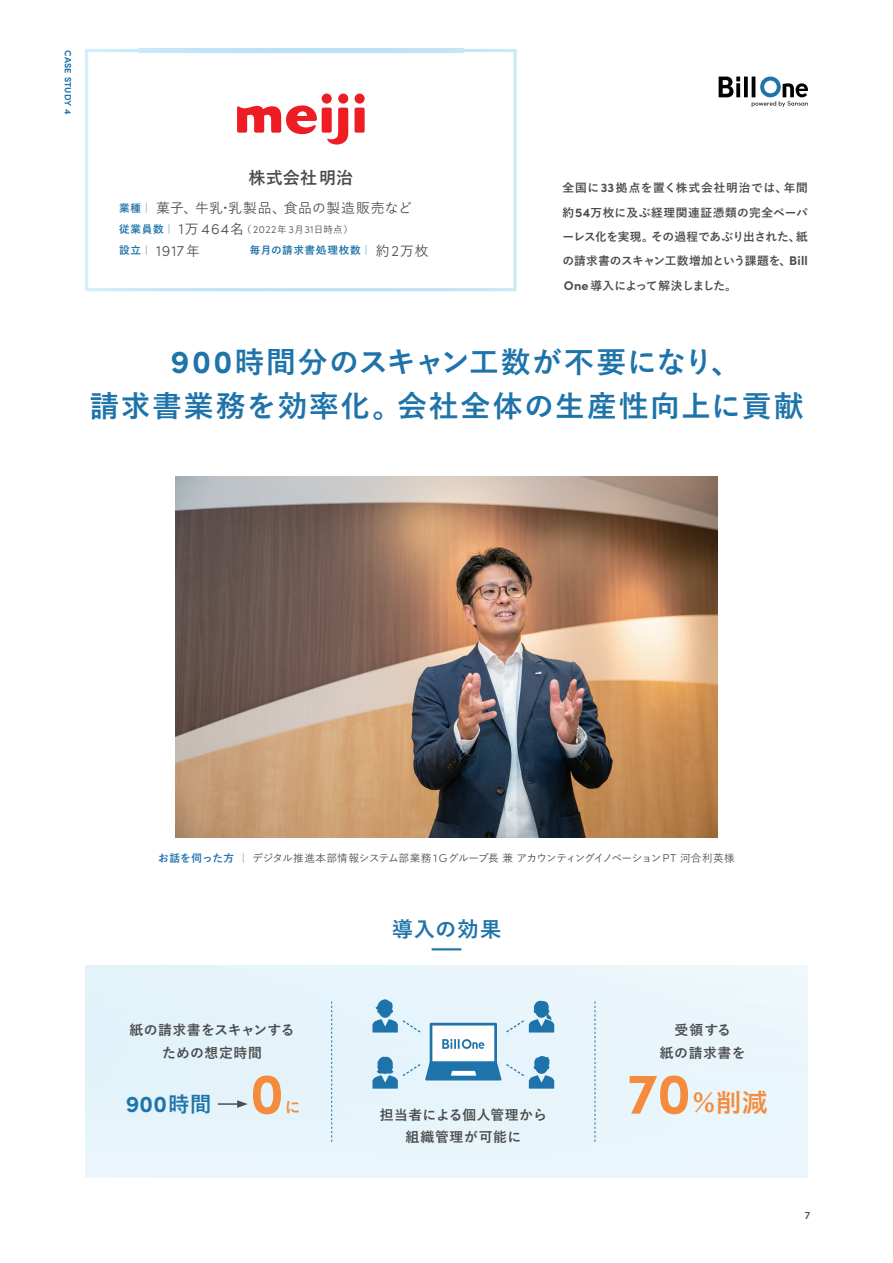
<style>
.page{position:relative;width:893px;height:1263px;background:#fff}
.page>*{position:absolute;margin:0;border:0;box-sizing:border-box;transform-origin:0 0}
.t1{font:700 57.45px "Sofia Pro";color:#f58b3c}
.t2{font:700 29.7px/44.7px "Yu Go";letter-spacing:.055em;color:#1e74aa}
.t3{font:700 25.5px "Yu Go";color:#f58b3c}
.t4{font:700 22.95px "Sofia Pro";color:#1e74aa}
.t5{font:700 21.3px "Yu Go";letter-spacing:.05em;color:#1e74aa}
.t6{font:700 16.95px "Yu Go";letter-spacing:.02em;color:#4b4c4d}
.t7{font:700 15.9px "Yu Go";color:#f58b3c}
.t8{font:300 14.85px "Sofia Pro";color:#4b4c4d}
.t9{font:700 13.8px/22.4px "Yu Go";letter-spacing:.035em;color:#4b4c4d;text-align:center}
.t10{font:500 13.8px "Yu Go";letter-spacing:.04em;color:#4b4c4d}
.t11{font:700 11.7px/24.5px "Yu Go";letter-spacing:-.035em;color:#4b4c4d;text-align:justify}
.t12{font:700 11.7px "Texta";color:#4b4c4d}
.t13{font:500 10.65px "Yu Go";letter-spacing:-.035em;color:#4b4c4d}
.t14{font:700 10.65px "Yu Go";letter-spacing:.055em;color:#1e74aa}
.t15{font:500 9.6px "Yu Go";color:#4b4c4d}
.t16{font:700 9.15px "Sofia Pro";letter-spacing:.02em;color:#1e74aa}
.s1{font-weight:700;font-size:10.65px;color:#1e74aa}
.s2{font-family:"Sofia Pro";font-weight:300;font-size:14.85px}
.s3{font-size:13.8px}
.s4{font-family:"Sofia Pro";font-weight:300;font-size:10.35px}
.s5{font-family:"Yu Go";font-weight:700;font-size:10.65px;color:#1e74aa}
.s6{font-family:"Yu Go";font-weight:500;font-size:13.8px}
.s7{font-weight:500;font-size:13.8px;color:#4b4c4d}
.s8{font-family:"Sofia Pro";font-weight:300;font-size:14.85px;color:#4b4c4d}
.s9{font-family:"Sofia Pro";font-size:12.6px}
.s10{font-family:"Sofia Pro";font-size:32.1px}
.s11{font-weight:700;color:#1e74aa}
.s12{font-family:"Sofia Pro";font-weight:300;font-size:11.55px}
.s13{font-family:"Yu Go";font-size:21.3px}
</style>
<div class="page">
<hr style="left:432px;top:948px;width:29px;height:2px;background:#1e74aa">
<img style="left:175px;top:476px;width:543px;height:362px">
<svg style="left:744px;top:77px;width:4px;height:20px"></svg>
<svg style="left:719px;top:77px;width:21px;height:20px"></svg>
<svg style="left:752px;top:77px;width:56px;height:30px"></svg>
<img style="left:85px;top:243px;width:432px;height:48px">
<img style="left:462px;top:49px;width:55px;height:194px">
<svg style="left:595px;top:1001px;width:1px;height:141px"></svg>
<svg style="left:331px;top:1001px;width:1px;height:141px"></svg>
<hr style="left:218px;top:1103px;width:22px;height:2px;background:#4b4c4d">
<svg style="left:237px;top:1100px;width:11px;height:8px"></svg>
<svg style="left:237px;top:94px;width:128px;height:51px"></svg>
<svg style="left:372px;top:999px;width:182px;height:90px;background:#b9d6e7"></svg>
<p class="t16" style="left:75px;top:50px;width:66px;rotate:90deg">CASE STUDY 4</p>
<h3 class="t6" style="left:248px;top:168px;width:106px">株式会社明治</h3>
<p class="t10" style="left:119px;top:195px;width:294px"><span class="s1">業種｜</span>菓子、牛乳・乳製品、食品の製造販売など</p>
<p class="t15" style="left:119px;top:220px;width:235px"><span class="s1">従業員数｜</span> <span class="s2">1</span><span class="s3">万</span> <span class="s2">464</span><span class="s3">名</span>（<span class="s4">2022</span>年<span class="s4">3</span>月<span class="s4">31</span>日時点）</p>
<p class="t8" style="left:119px;top:240px;width:83px"><span class="s5">設立｜</span> 1917<span class="s6">年</span></p>
<p class="t14" style="left:250px;top:244px;width:180px">毎月の請求書処理枚数｜<span class="s7">約</span><span class="s8">2</span><span class="s7">万枚</span></p>
<p class="t11" style="left:562px;top:176px;width:247px">全国に<span class="s9">33</span>拠点を置く株式会社明治では、年間約<span class="s9">54</span>万枚に及ぶ経理関連証憑類の完全ペーパーレス化を実現。その過程であぶり出された、紙の請求書のスキャン工数増加という課題を、<span class="s9">Bill One</span>導入によって解決しました。</p>
<h2 class="t2" style="left:90px;top:340px;width:715px;text-indent:81px"><span class="s10">900</span>時間分のスキャン工数が不要になり、<br>請求書業務を効率化。会社全体の生産性向上に貢献</h2>
<p class="t13" style="left:158px;top:848px;width:578px"><span class="s11">お話を伺った方｜</span>デジタル推進本部情報システム部業務 <span class="s12">1G</span>グループ長兼アカウンティングイノベーション<span class="s12">PT</span> 河合利英様</p>
<p class="t9" style="left:130px;top:1019px;width:167px">紙の請求書をスキャンするための想定時間</p>
<h3 class="t4" style="left:126px;top:1086px;width:87px">900<span class="s13">時間</span></h3>
<h1 class="t1" style="left:250px;top:1049px;width:35px">0</h1>
<h3 class="t7" style="left:285px;top:1098px;width:17px">に</h3>
<h3 class="t5" style="left:392px;top:917px;width:111px">導入の効果</h3>
<p class="t9" style="left:380px;top:1104px;width:168px">担当者による個人管理から組織管理が可能に</p>
<p class="t9" style="left:660px;top:1019px;width:87px">受領する<br>紙の請求書を</p>
<h1 class="t1" style="left:627px;top:1049px;width:65px">70</h1>
<h3 class="t3" style="left:691px;top:1088px;width:78px">％削減</h3>
<p class="t12" style="left:805px;top:1209px;width:7px">7</p>
</div>
